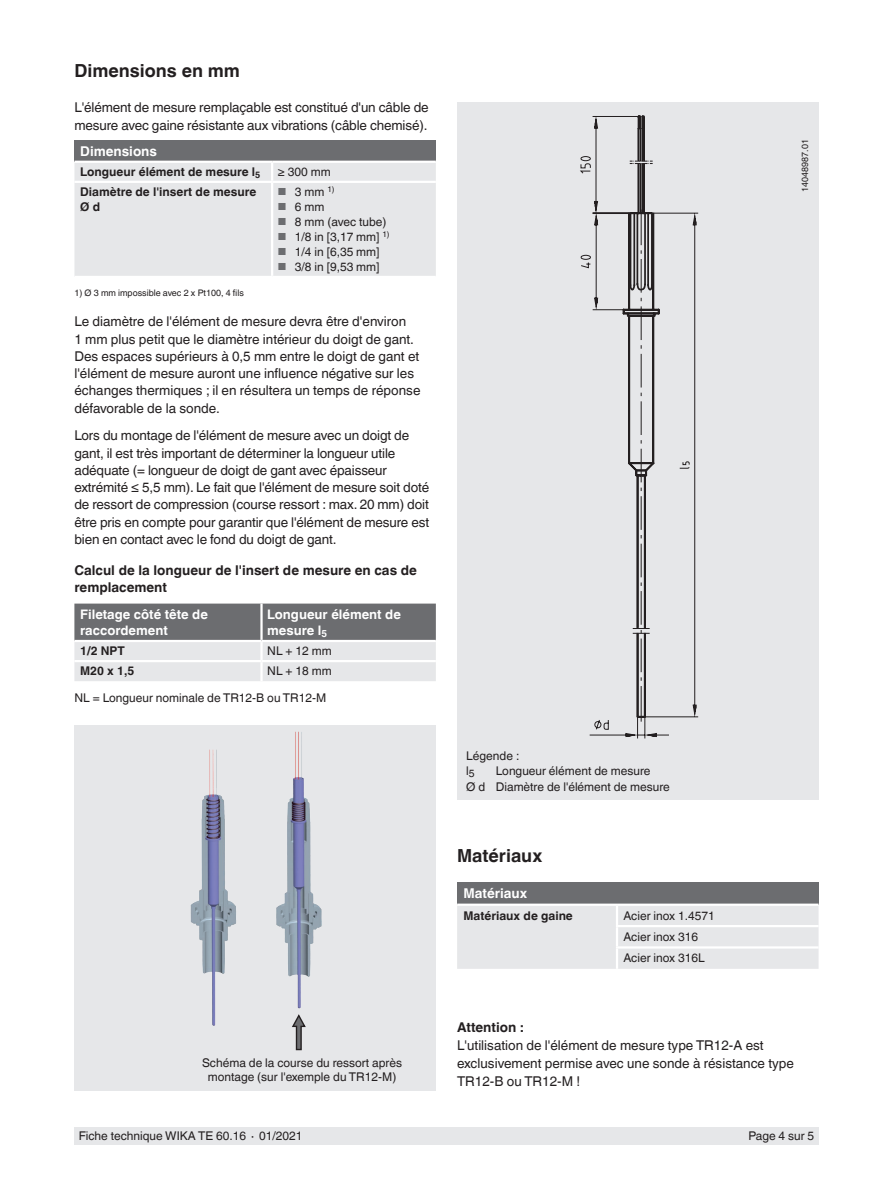
<style>
.page{position:relative;width:893px;height:1188px;background:#fff}
.page>*{position:absolute;margin:0;border:0;box-sizing:border-box;transform-origin:0 0}
.t1{font:700 18px "Helvetica World";color:#231f20}
.t2{font:13.5px/17.2px "Helvetica World";letter-spacing:-.01em;color:#231f20}
.t3{font:700 13.5px/17.2px "Helvetica World";color:#231f20}
.t4{font:700 13.5px "Helvetica World";color:#fff}
.t5{font:700 13.2px/16.5px "Helvetica World";color:#fff}
.t6{font:12px/15.5px "Helvetica World";color:#231f20}
.t7{font:700 12px/15px "Helvetica World";color:#231f20}
.t8{font:9px "Helvetica World";color:#231f20}
.s1{font-size:10.2px;color:#6c6d70}
</style>
<div class="page">
<div style="left:74px;top:1128px;width:745px;height:17px;background:#e6e7e9"></div>
<div style="left:457px;top:102px;width:362px;height:697px;background:#e6e7e9"></div>
<div style="left:74px;top:725px;width:362px;height:366px;background:#e6e7e9"></div>
<div style="left:457px;top:882px;width:362px;height:23px;background:#6c6d70"></div>
<div style="left:457px;top:906px;width:362px;height:63px;background:#e6e7e9"></div>
<hr style="left:616px;top:946px;width:203px;height:3px;background:#fff">
<hr style="left:616px;top:949px;width:2px;height:20px;background:#fff">
<hr style="left:457px;top:904px;width:160px;height:2px;background:#fff">
<hr style="left:617px;top:904px;width:202px;height:2px;background:#fff">
<svg style="left:74px;top:604px;width:362px;height:77px;background:#aaabad"></svg>
<hr style="left:74px;top:640px;width:187px;height:2px;background:#fff">
<hr style="left:261px;top:640px;width:175px;height:2px;background:#fff">
<hr style="left:260px;top:604px;width:3px;height:36px;background:#fff">
<hr style="left:260px;top:642px;width:3px;height:18px;background:#fff">
<hr style="left:74px;top:660px;width:187px;height:2px;background:#fff">
<hr style="left:261px;top:660px;width:175px;height:2px;background:#fff">
<hr style="left:260px;top:662px;width:3px;height:19px;background:#fff">
<div style="left:74px;top:141px;width:362px;height:21px;background:#6c6d70"></div>
<div style="left:74px;top:163px;width:362px;height:113px;background:#e6e7e9"></div>
<hr style="left:74px;top:181px;width:198px;height:2px;background:#fff">
<hr style="left:272px;top:181px;width:164px;height:2px;background:#fff">
<hr style="left:271px;top:183px;width:2px;height:93px;background:#fff">
<hr style="left:74px;top:161px;width:198px;height:2px;background:#fff">
<hr style="left:272px;top:161px;width:164px;height:2px;background:#fff">
<svg style="left:580px;top:115px;width:119px;height:624px"></svg>
<svg style="left:621px;top:209px;width:41px;height:514px"></svg>
<img style="left:190px;top:731px;width:132px;height:295px">
<svg style="left:291px;top:1013px;width:15px;height:38px"></svg>
<h1 class="t1" style="left:74px;top:60px;width:167px">Dimensions en mm</h1>
<p class="t2" style="left:74px;top:98px;width:356px;line-height:18px">L'élément de mesure remplaçable est constitué d'un câble de mesure avec gaine résistante aux vibrations (câble chemisé).</p>
<p class="t4" style="left:80px;top:143px;width:78px">Dimensions</p>
<p class="t7" style="left:80px;top:164px;width:182px">Longueur élément de mesure l<sub>5</sub></p>
<p class="t6" style="left:278px;top:164px;width:54px">≥ 300 mm</p>
<p class="t7" style="left:80px;top:185px;width:177px">Diamètre de l'insert de mesure<br>Ø d</p>
<p class="t6" style="left:278px;top:184px;width:58px"><span class="s1">■</span> 3 mm <sup>1)</sup></p>
<p class="t6" style="left:278px;top:199px;width:48px"><span class="s1">■</span> 6 mm</p>
<p class="t6" style="left:278px;top:214px;width:110px"><span class="s1">■</span> 8 mm (avec tube)</p>
<p class="t6" style="left:278px;top:229px;width:113px"><span class="s1">■</span> 1/8 in [3,17 mm] <sup>1)</sup></p>
<p class="t6" style="left:278px;top:244px;width:103px"><span class="s1">■</span> 1/4 in [6,35 mm]</p>
<p class="t6" style="left:278px;top:259px;width:103px"><span class="s1">■</span> 3/8 in [9,53 mm]</p>
<p class="t8" style="left:74px;top:287px;width:171px">1) Ø 3 mm impossible avec 2 x Pt100, 4 fils</p>
<p class="t2" style="left:74px;top:313px;width:348px">Le diamètre de l'élément de mesure devra être d'environ<br>1 mm plus petit que le diamètre intérieur du doigt de gant.<br>Des espaces supérieurs à 0,5 mm entre le doigt de gant et l'élément de mesure auront une influence négative sur les échanges thermiques ; il en résultera un temps de réponse défavorable de la sonde.</p>
<p class="t2" style="left:74px;top:427px;width:356px">Lors du montage de l'élément de mesure avec un doigt de gant, il est très important de déterminer la longueur utile adéquate (= longueur de doigt de gant avec épaisseur extrémité ≤ 5,5 mm). Le fait que l'élément de mesure soit doté de ressort de compression (course ressort : max. 20 mm) doit être pris en compte pour garantir que l'élément de mesure est bien en contact avec le fond du doigt de gant.</p>
<p class="t3" style="left:74px;top:561px;width:344px">Calcul de la longueur de l'insert de mesure en cas de remplacement</p>
<p class="t5" style="left:80px;top:606px;width:129px">Filetage côté tête de raccordement</p>
<p class="t5" style="left:267px;top:606px;width:135px">Longueur élément de mesure l<sub>5</sub></p>
<p class="t7" style="left:80px;top:644px;width:46px">1/2 NPT</p>
<p class="t6" style="left:267px;top:643px;width:66px">NL + 12 mm</p>
<p class="t7" style="left:80px;top:664px;width:56px">M20 x 1,5</p>
<p class="t6" style="left:267px;top:664px;width:66px">NL + 18 mm</p>
<p class="t6" style="left:74px;top:690px;width:253px">NL = Longueur nominale de TR12-B ou TR12-M</p>
<p class="t6" style="left:202px;top:1056px;width:202px;line-height:13.5px;text-align:center">Schéma de la course du ressort après montage (sur l'exemple du TR12-M)</p>
<p class="t8" style="left:800px;top:192px;width:54px;rotate:-90deg">14048987.01</p>
<p class="t6" style="left:466px;top:748px;width:55px">Légende : l<sub>5</sub></p>
<p class="t6" style="left:466px;top:763px;width:205px;text-indent:30px">Longueur élément de mesure<br>Ø d Diamètre de l'élément de mesure</p>
<h1 class="t1" style="left:457px;top:846px;width:87px">Matériaux</h1>
<p class="t4" style="left:463px;top:886px;width:65px">Matériaux</p>
<p class="t7" style="left:463px;top:908px;width:111px">Matériaux de gaine</p>
<p class="t6" style="left:623px;top:905px;width:93px;line-height:21.3px">Acier inox 1.4571<br>Acier inox 316<br>Acier inox 316L</p>
<p class="t3" style="left:457px;top:1019px;width:68px">Attention :</p>
<p class="t2" style="left:457px;top:1037px;width:338px;line-height:18px">L'utilisation de l'élément de mesure type TR12-A est exclusivement permise avec une sonde à résistance type<br>TR12-B ou TR12-M !</p>
<p class="t6" style="left:79px;top:1129px;width:225px">Fiche technique WIKA TE 60.16 ∙ 01/2021</p>
<p class="t6" style="left:748px;top:1129px;width:67px">Page 4 sur 5</p>
</div>
